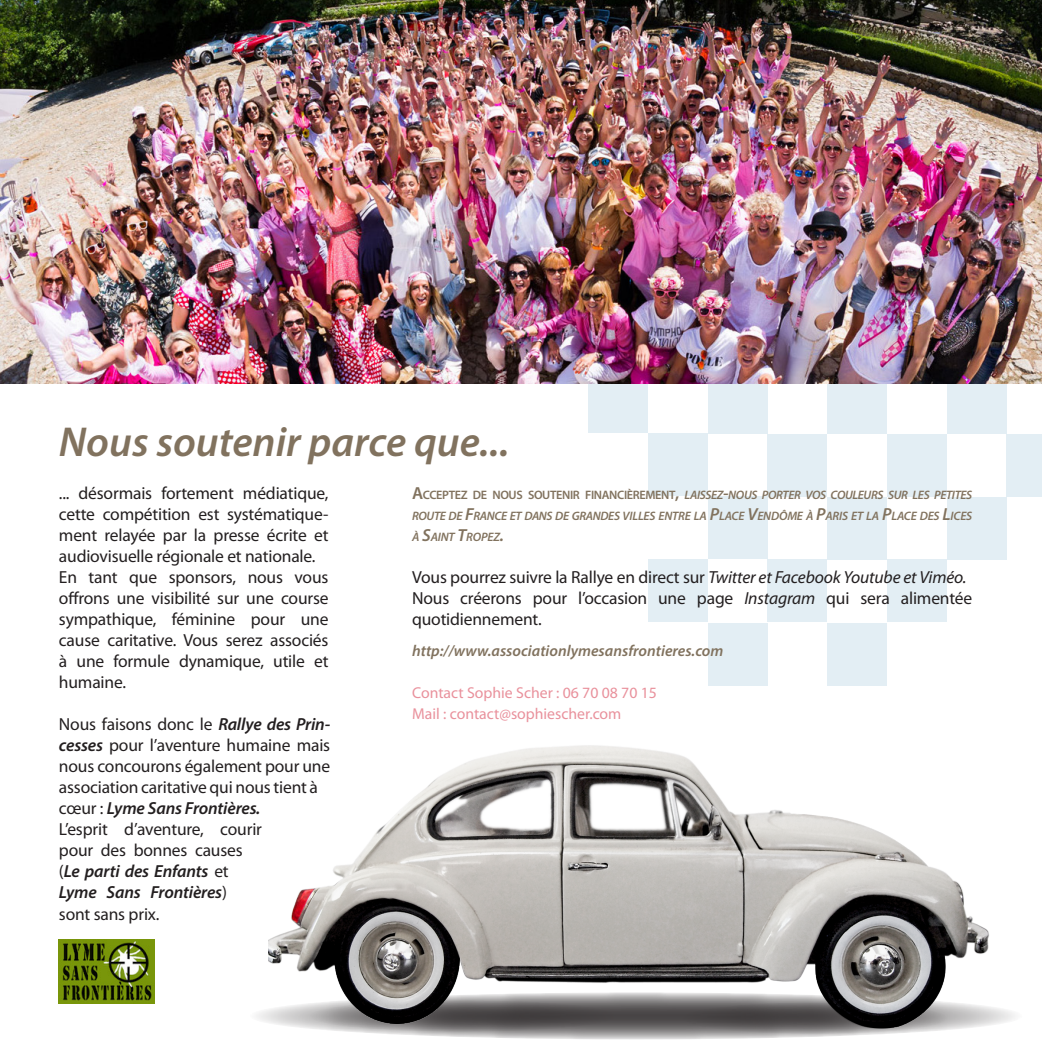
<style>
.page{position:relative;width:1042px;height:1042px;background:#fff}
.page>*{position:absolute;margin:0;border:0;box-sizing:border-box;transform-origin:0 0}
.t1{font:italic 600 42px "Myriad Pro";color:#81725e}
.t2{font:17.5px/21px "Myriad Pro";letter-spacing:-.01em;color:#231f20}
.t3{font:15.75px "Myriad Pro";color:#e9919c}
.t4{font:italic 600 15.75px "Myriad Pro";color:#81725e}
.t5{font:italic 600 12.25px/21px "Myriad Pro";letter-spacing:-.015em;color:#81725e;text-align:justify}
.s1{font-weight:600;font-style:italic}
.s2{font-style:normal;font-size:17.5px}
.s3{font-style:normal}
.s4{font-size:17.5px}
.s5{font-style:italic}
</style>
<div class="page">
<div style="left:1006px;top:434px;width:36px;height:63px;background:#e3eef4"></div>
<div style="left:767px;top:434px;width:60px;height:62px;background:#e3eef4"></div>
<div style="left:887px;top:434px;width:60px;height:63px;background:#e3eef4"></div>
<div style="left:648px;top:433px;width:59px;height:63px;background:#e3eef4"></div>
<div style="left:947px;top:497px;width:59px;height:63px;background:#e3eef4"></div>
<div style="left:707px;top:496px;width:60px;height:63px;background:#e3eef4"></div>
<div style="left:827px;top:497px;width:60px;height:62px;background:#e3eef4"></div>
<div style="left:767px;top:559px;width:60px;height:63px;background:#e3eef4"></div>
<div style="left:887px;top:559px;width:60px;height:63px;background:#e3eef4"></div>
<div style="left:648px;top:559px;width:59px;height:63px;background:#e3eef4"></div>
<div style="left:707px;top:623px;width:60px;height:63px;background:#e3eef4"></div>
<div style="left:827px;top:623px;width:60px;height:63px;background:#e3eef4"></div>
<div style="left:947px;top:371px;width:59px;height:63px;background:#e3eef4"></div>
<div style="left:707px;top:371px;width:60px;height:63px;background:#e3eef4"></div>
<div style="left:827px;top:371px;width:60px;height:63px;background:#e3eef4"></div>
<div style="left:588px;top:370px;width:60px;height:63px;background:#e3eef4"></div>
<img style="left:59px;top:939px;width:96px;height:64px">
<img style="left:0;top:0;width:1042px;height:384px">
<img style="left:268px;top:745px;width:745px;height:295px">
<p class="t1" style="left:59px;top:415px;width:452px">Nous soutenir parce que...</p>
<p class="t2" style="left:59px;top:483px;width:271px;text-align:justify">... désormais fortement médiatique, cette compétition est systématique&shy;ment relayée par la presse écrite et audiovisuelle régionale et nationale.</p>
<p class="t2" style="left:59px;top:567px;width:271px;text-align:justify">En tant que sponsors, nous vous offrons une visibilité sur une course sympathique, féminine pour une cause caritative. Vous serez associés à une formule dynamique, utile et humaine.</p>
<p class="t2" style="left:59px;top:714px;width:273px">Nous faisons donc le <span class="s1">Rallye des Prin&shy;cesses</span> pour l’aventure humaine mais nous concourons également pour une association caritative qui nous tient à cœur : <span class="s1">Lyme Sans Frontières.</span></p>
<p class="t2" style="left:59px;top:819px;width:204px">L’esprit d’aventure, courir pour des bonnes causes (<span class="s1">Le parti des Enfants</span> et<br><span class="s1">Lyme Sans Frontières</span>) sont sans prix.</p>
<p class="t5" style="left:412px;top:484px;width:562px"><span class="s2">A</span><span class="s3">CCEPTEZ DE NOUS SOUTENIR FINANCIÈREMENT</span><span class="s2">,</span> LAISSEZ<span class="s4">-</span>NOUS PORTER VOS COULEURS SUR LES PETITES ROUTE DE <span class="s4">F</span>RANCE ET DANS DE GRANDES VILLES ENTRE LA <span class="s4">P</span>LACE <span class="s4">V</span>ENDÔME À <span class="s4">P</span>ARIS ET LA <span class="s4">P</span>LACE DES <span class="s4">L</span>ICES À <span class="s4">S</span>AINT <span class="s4">T</span>ROPEZ<span class="s4">.</span></p>
<p class="t2" style="left:412px;top:567px;width:556px">Vous pourrez suivre la Rallye en direct sur <span class="s5">Twitter et Facebook Youtube et Viméo.</span></p>
<p class="t2" style="left:412px;top:588px;width:562px">Nous créerons pour l’occasion une page <span class="s5">Instagram</span> qui sera alimentée quotidiennement.</p>
<p class="t4" style="left:412px;top:641px;width:313px">http://www.associationlymesansfrontieres.com</p>
<p class="t3" style="left:412px;top:682px;width:246px">Contact Sophie Scher : 06 70 08 70 15</p>
<p class="t3" style="left:412px;top:703px;width:211px">Mail : contact@sophiescher.com</p>
</div>
